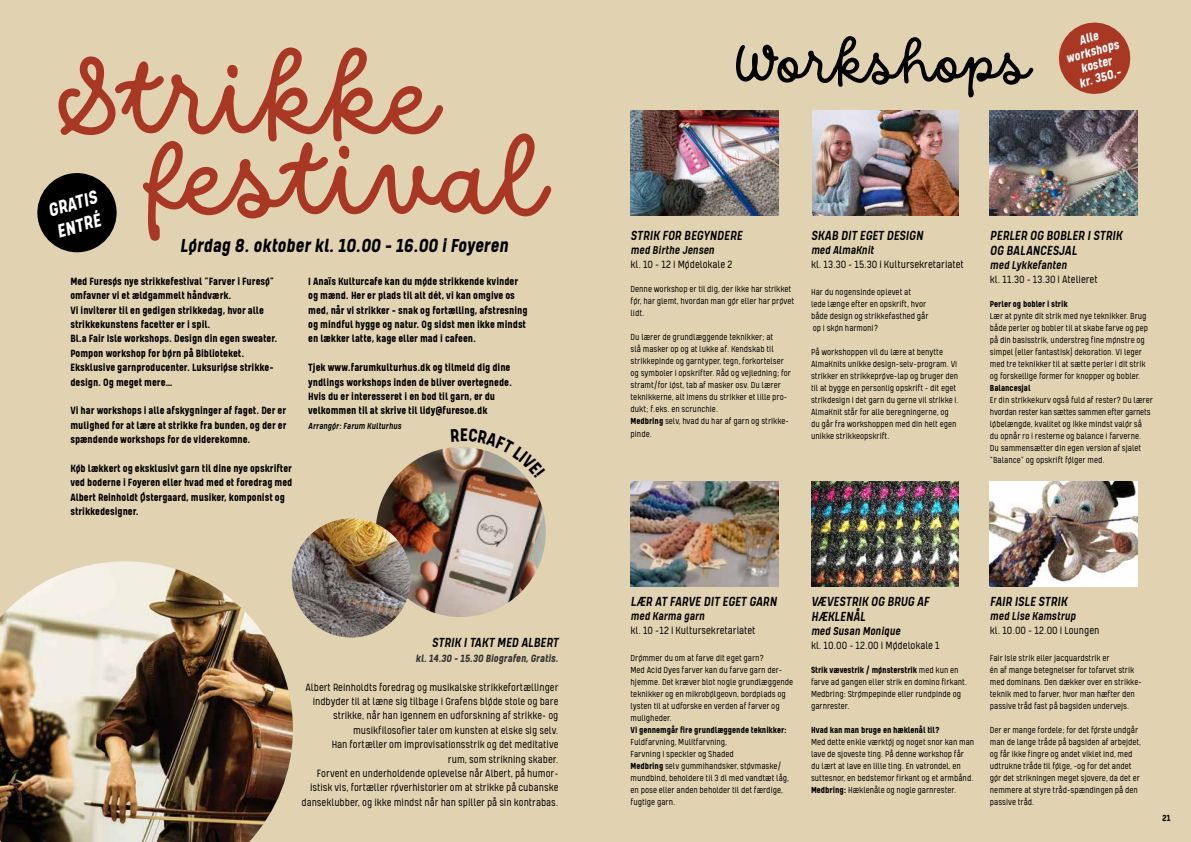
<style>
.page{position:relative;width:1191px;height:842px;background:#e1d2b1}
.page>*{position:absolute;margin:0;border:0;box-sizing:border-box;transform-origin:0 0}
.t1{font:108px/80.9px "DO Script Regular";color:#a83723}
.t2{font:58.2px "DO Script Regular";color:#000}
.t3{font:italic 700 21.4px "Kelpt Sans B1";color:#000}
.t4{font:italic 700 21.3px/22.6px "Kelpt Sans B1";color:#fff}
.t5{font:italic 500 15px/15px "Kelpt Sans B1";color:#000}
.t6{font:italic 700 14.5px/13.7px "Kelpt Sans B1";color:#fff;text-align:center}
.t7{font:italic 500 13px "Kelpt Sans B1";color:#000}
.t8{font:700 12px/14.4px "Kelpt Sans B1";color:#000}
.t9{font:300 12px/14.4px "Kelpt Sans B1";color:#000;text-align:right}
.t10{font:italic 700 12px "Kelpt Sans B1";color:#333}
.t11{font:300 10px/12px "Kelpt Sans B1";color:#000}
.t12{font:700 10px "Kelpt Sans B1";color:#000}
.t13{font:italic 500 10px "Kelpt Sans B1";color:#000}
.s1{font-weight:700}
</style>
<div class="page">
<svg style="left:33px;top:169px;width:88px;height:88px;background:#514c40"></svg>
<svg style="left:1054px;top:19px;width:80px;height:79px;background:#bd7057"></svg>
<img style="left:372px;top:447px;width:177px;height:174px">
<img style="left:630px;top:481px;width:148px;height:105px">
<img style="left:812px;top:110px;width:146px;height:105px">
<img style="left:990px;top:481px;width:147px;height:105px">
<img style="left:811px;top:481px;width:147px;height:105px">
<img style="left:630px;top:110px;width:148px;height:105px">
<img style="left:0;top:561px;width:293px;height:281px">
<img style="left:292px;top:518px;width:119px;height:119px;border-radius:60px">
<img style="left:990px;top:110px;width:147px;height:105px">
<svg style="left:451px;top:428px;width:94px;height:50px;background:#c5b69c"></svg>
<h1 class="t1" style="left:148px;top:53px;width:400px;text-indent:-87px">Strikke festival</h1>
<p class="t8" style="left:70px;top:274px;width:208px">Med Furesøs nye strikkefestival ”Farver i Furesø” omfavner vi et ældgammelt håndværk.<br>Vi inviterer til en gedigen strikkedag, hvor alle strikkekunstens facetter er i spil.<br>Bl.a Fair Isle workshops. Design din egen sweater.<br>Pompon workshop for børn på Biblioteket.<br>Eksklusive garnproducenter. Luksuriøse strikke&shy;design. Og meget mere…</p>
<p class="t8" style="left:70px;top:403px;width:218px;text-align:justify">Vi har workshops i alle afskygninger af faget. Der er mulighed for at lære at strikke fra bunden, og der er spændende workshops for de viderekomne.</p>
<p class="t8" style="left:70px;top:461px;width:223px">Køb lækkert og eksklusivt garn til dine nye opskrifter ved boderne i Foyeren eller hvad med et foredrag med Albert Reinholdt Østergaard, musiker, komponist og strikkedesigner.</p>
<h3 class="t4" style="left:45px;top:199px;width:52px;rotate:-16deg">GRATIS<br>ENTRÉ</h3>
<h3 class="t3" style="left:180px;top:234px;width:329px">Lørdag 8. oktober kl. 10.00 – 16.00 i Foyeren</h3>
<p class="t8" style="left:308px;top:274px;width:221px">I Anaïs Kulturcafe kan du møde strikkende kvinder og mænd. Her er plads til alt dét, vi kan omgive os med, når vi strikker – snak og fortælling, afstresning og mindful hygge og natur. Og sidst men ikke mindst en lækker latte, kage eller mad i cafeen.</p>
<p class="t8" style="left:308px;top:360px;width:205px">Tjek www.farumkulturhus.dk og tilmeld dig dine yndlings workshops inden de bliver overtegnede.<br>Hvis du er interesseret i en bod til garn, er du velkommen til at skrive til lidy@furesoe.dk</p>
<p class="t13" style="left:308px;top:420px;width:95px">Arrangør: Farum Kulturhus</p>
<h3 class="t5" style="left:432px;top:635px;width:128px">STRIK I TAKT MED ALBERT</h3>
<p class="t10" style="left:415px;top:651px;width:144px">kl. 14.30 – 15.30 Biografen, Gratis.</p>
<p class="t9" style="left:301px;top:679px;width:258px">Albert Reinholdts foredrag og musikalske strikkefortællinger indbyder til at læne sig tilbage i Grafens bløde stole og bare strikke, når han igennem en udforskning af strikke- og musikfilosofier taler om kunsten at elske sig selv.<br>Han fortæller om improvisationsstrik og det meditative<br>rum, som strikning skaber.<br>Forvent en underholdende oplevelse når Albert, på humor&shy;istisk vis, fortæller røverhistorier om at strikke på cubanske danseklubber, og ikke mindst når han spiller på sin kontrabas.</p>
<h2 class="t2" style="left:728px;top:27px;width:304px">Workshops</h2>
<h3 class="t6" style="left:1060px;top:39px;width:56px;rotate:-16deg">Alle workshops koster<br>kr. 350,-</h3>
<h3 class="t5" style="left:630px;top:227px;width:113px">STRIK FOR BEGYNDERE</h3>
<h3 class="t7" style="left:630px;top:242px;width:85px">med Birthe Jensen</h3>
<p class="t9" style="left:630px;top:257px;width:103px">kl. 10 – 12 i Mødelokale 2</p>
<p class="t11" style="left:630px;top:283px;width:165px">Denne workshop er til dig, der ikke har strikket før, har glemt, hvordan man gør eller har prøvet lidt.</p>
<p class="t11" style="left:630px;top:331px;width:162px">Du lærer de grundlæggende teknikker; at<br>slå masker op og at lukke af. Kendskab til strikkepinde og garntyper, tegn, forkortelser og symboler i opskrifter. Råd og vejledning; for stramt/for løst, tab af masker osv. Du lærer teknikkerne, alt imens du strikker et lille pro&shy;dukt; f.eks. en scrunchie.<br><span class="s1">Medbring</span> selv, hvad du har af garn og strikke-</p>
<p class="t11" style="left:630px;top:428px;width:23px">pinde.</p>
<h3 class="t5" style="left:811px;top:227px;width:114px">SKAB DIT EGET DESIGN</h3>
<h3 class="t7" style="left:811px;top:242px;width:64px">med AlmaKnit</h3>
<p class="t9" style="left:811px;top:257px;width:154px">kl. 13.30 – 15.30 i Kultursekretariatet</p>
<p class="t11" style="left:811px;top:285px;width:119px">Har du nogensinde oplevet at<br>lede længe efter en opskrift, hvor både design og strikkefasthed går op i skøn harmoni?</p>
<p class="t11" style="left:811px;top:345px;width:149px">På workshoppen vil du lære at benytte AlmaKnits unikke design-selv-program. Vi strikker en strikkeprøve-lap og bruger den til at bygge en personlig opskrift – dit eget strikdesign i det garn du gerne vil strikke i.<br>AlmaKnit står for alle beregningerne, og du går fra workshoppen med din helt egen unikke strikkeopskrift.</p>
<h3 class="t5" style="left:990px;top:227px;width:134px">PERLER OG BOBLER I STRIK<br>OG BALANCESJAL</h3>
<h3 class="t7" style="left:990px;top:257px;width:78px">med Lykkefanten</h3>
<p class="t9" style="left:990px;top:272px;width:109px">kl. 11.30 - 13.30 i Atelieret</p>
<p class="t12" style="left:990px;top:298px;width:79px">Perler og bobler i strik</p>
<p class="t11" style="left:990px;top:310px;width:160px">Lær at pynte dit strik med nye teknikker. Brug både perler og bobler til at skabe farve og pep på din basisstrik, understreg fine mønstre og simpel (eller fantastisk) dekoration. Vi leger med tre teknikker til at sætte perler i dit strik og forskellige former for knopper og bobler.</p>
<p class="t12" style="left:990px;top:382px;width:42px">Balancesjal</p>
<p class="t11" style="left:990px;top:394px;width:164px">Er din strikkekurv også fuld af rester? Du lærer hvordan rester kan sættes sammen efter garnets løbelængde, kvalitet og ikke mindst valør så du opnår ro i resterne og balance i farverne.<br>Du sammensætter din egen version af sjalet ”Balance” og opskrift følger med.</p>
<h3 class="t5" style="left:630px;top:593px;width:148px">LÆR AT FARVE DIT EGET GARN</h3>
<h3 class="t7" style="left:630px;top:609px;width:76px">med Karma garn</h3>
<p class="t9" style="left:630px;top:623px;width:127px">kl. 10 -12 i Kultursekretariatet</p>
<p class="t11" style="left:630px;top:652px;width:164px">Drømmer du om at farve dit eget garn?<br>Med Acid Dyes farver kan du farve garn der&shy;hjemme. Det kræver blot nogle grundlæggende teknikker og en mikrobølgeovn, bordplads og lysten til at udforske en verden af farver og muligheder.</p>
<p class="t12" style="left:630px;top:725px;width:158px">Vi gennemgår fire grundlæggende teknikker:</p>
<p class="t11" style="left:630px;top:736px;width:160px">Fuldfarvning, Mulitfarvning,<br>Farvning i speckler og Shaded<br><span class="s1">Medbring</span> selv gummihandsker, støvmaske/ mundbind, beholdere til 3 dl med vandtæt låg, en pose eller anden beholder til det færdige, fugtige garn.</p>
<h3 class="t5" style="left:811px;top:593px;width:120px">VÆVESTRIK OG BRUG AF<br>HÆKLENÅL</h3>
<h3 class="t7" style="left:811px;top:624px;width:91px">med Susan Monique</h3>
<p class="t9" style="left:811px;top:638px;width:130px">kl. 10.00 – 12.00 i Mødelokale 1</p>
<p class="t11" style="left:811px;top:664px;width:158px"><span class="s1">Strik vævestrik / mønsterstrik</span> med kun en farve ad gangen eller strik en domino firkant.<br>Medbring: Strømpepinde eller rundpinde og garnrester.</p>
<p class="t12" style="left:811px;top:725px;width:130px">Hvad kan man bruge en hæklenål til?</p>
<p class="t11" style="left:811px;top:736px;width:165px">Med dette enkle værktøj og noget snor kan man lave de sjoveste ting. På denne workshop får du lært at lave en lille ting. En vatrondel, en suttesnor, en bedstemor firkant og et armbånd.<br><span class="s1">Medbring:</span> Hæklenåle og nogle garnrester.</p>
<h3 class="t5" style="left:990px;top:593px;width:79px">FAIR ISLE STRIK</h3>
<h3 class="t7" style="left:990px;top:609px;width:87px">med Lise Kamstrup</h3>
<p class="t9" style="left:990px;top:623px;width:111px">kl. 10.00 – 12.00 i Loungen</p>
<p class="t11" style="left:990px;top:651px;width:153px">Fair Isle strik eller jacquardstrik er<br>én af mange betegnelser for tofarvet strik med dominans. Den dækker over en strikke&shy;teknik med to farver, hvor man hæfter den passive tråd fast på bagsiden undervejs.</p>
<p class="t11" style="left:990px;top:723px;width:153px">Der er mange fordele; for det første undgår man de lange tråde på bagsiden af arbejdet, og får ikke fingre og andet viklet ind, med udtrukne tråde til følge, -og for det andet gør det strikningen meget sjovere, da det er nemmere at styre tråd-spændingen på den passive tråd.</p>
<p class="t12" style="left:1162px;top:812px;width:9px">21</p>
</div>
